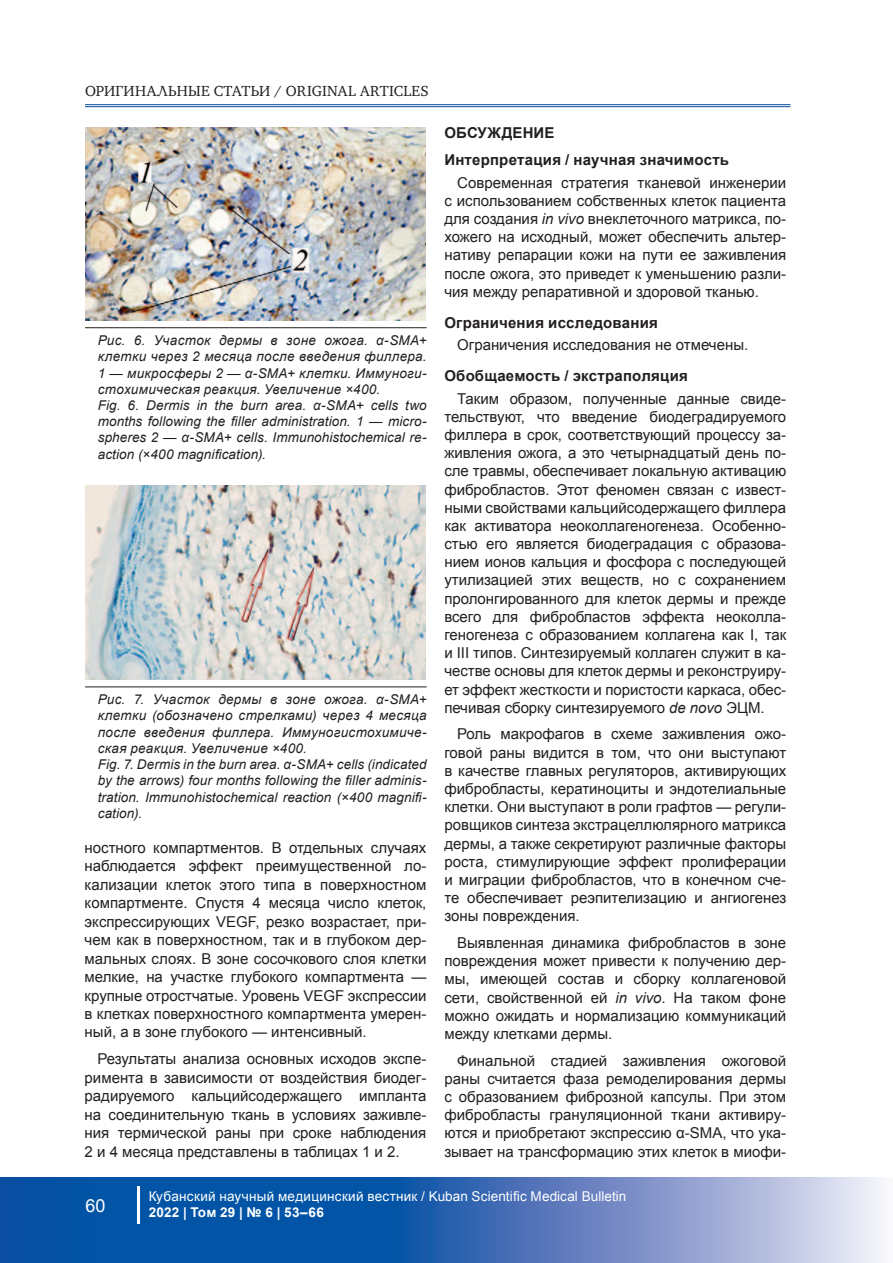
<style>
.page{position:relative;width:893px;height:1263px;background:#fff}
.page>*{position:absolute;margin:0;border:0;box-sizing:border-box;transform-origin:0 0}
.t1{font:18px "Arial";color:#fff}
.t2{font:15px/18.1px "Arial";color:#231f20;text-align:justify}
.t3{font:700 15px/26.7px "Arial";letter-spacing:.015em;color:#231f20}
.t4{font:15px "Khartiya";letter-spacing:.02em;color:#231f20}
.t5{font:italic 13.5px/16.2px "Arial";letter-spacing:.015em;color:#231f20}
.t6{font:13.5px "Arial";letter-spacing:.02em;color:#fff}
.t7{font:700 13.5px "Arial";letter-spacing:.015em;color:#fff}
.s1{font-style:italic}
</style>
<div class="page">
<hr style="left:85px;top:104px;width:705px;height:1px;background:#0d4da1">
<hr style="left:85px;top:106px;width:705px;height:1px;background:#0d4da1">
<svg style="left:0;top:1178px;width:883px;height:85px;background:#4779ba"></svg>
<hr style="left:137px;top:1186px;width:2px;height:37px;background:#fff">
<hr style="left:85px;top:327px;width:342px;height:1px;background:#231f20">
<hr style="left:85px;top:686px;width:342px;height:1px;background:#231f20">
<img style="left:86px;top:128px;width:340px;height:192px">
<img style="left:86px;top:486px;width:340px;height:193px">
<p class="t4" style="left:85px;top:83px;width:345px">ОРИГИНАЛЬНЫЕ СТАТЬИ / ORIGINAL ARTICLES</p>
<p class="t5" style="left:98px;top:332px;width:330px">Рис. 6. Участок дермы в зоне ожога. α-SMA+ клетки через 2 месяца после введения филлера.<br>1 — микросферы 2 — α-SMA+ клетки. Иммуноги&shy;стохимическая реакция. Увеличение ×400.<br>Fig. 6. Dermis in the burn area. α- SMA+ cells two months following the filler administration. 1 — micro&shy;spheres 2 — α-SMA+ cells. Immunohistochemical re&shy;action (×400 magnification).</p>
<p class="t5" style="left:98px;top:691px;width:330px">Рис. 7. Участок дермы в зоне ожога. α-SMA+ клетки (обозначено стрелками) через 4 месяца после введения филлера. Иммуногистохимиче&shy;ская реакция. Увеличение ×400.<br>Fig. 7. Dermis in the burn area. α-SMA + cells (indicated by the arrows) four months following the filler adminis&shy;tration. Immunohistochemical reaction (×400 magnifi&shy;cation).</p>
<p class="t2" style="left:85px;top:838px;width:343px">ностного компартментов. В отдельных случаях наблюдается эффект преимущественной ло&shy;кализации клеток этого типа в поверхностном компартменте. Спустя 4 месяца число клеток, экспрессирующих VEGF, резко возрастает, при&shy;чем как в поверхностном, так и в глубоком дер&shy;мальных слоях. В зоне сосочкового слоя клетки мелкие, на участке глубокого компартмента — крупные отростчатые. Уровень VEGF экспрессии в клетках поверхностного компартмента умерен&shy;ный, а в зоне глубокого — интенсивный.</p>
<p class="t2" style="left:85px;top:1050px;width:343px;text-indent:13px">Результаты анализа основных исходов экспе&shy;римента в зависимости от воздействия биодег&shy;радируемого кальцийсодержащего импланта на соединительную ткань в условиях заживле&shy;ния термической раны при сроке наблюдения 2 и 4 месяца представлены в таблицах 1 и 2.</p>
<p class="t3" style="left:444px;top:120px;width:286px">ОБСУЖДЕНИЕ<br>Интерпретация / научная значимость</p>
<p class="t2" style="left:444px;top:173px;width:343px;text-indent:13px">Современная стратегия тканевой инженерии с использованием собственных клеток пациента для создания <span class="s1">in vivo</span> внеклеточного матрикса, по&shy;хожего на исходный, может обеспечить альтер&shy;нативу репарации кожи на пути ее заживления после ожога, это приведет к уменьшению разли&shy;чия между репаративной и здоровой тканью.</p>
<p class="t3" style="left:444px;top:309px;width:215px">Ограничения исследования</p>
<p class="t2" style="left:457px;top:336px;width:293px">Ограничения исследования не отмечены.</p>
<p class="t3" style="left:444px;top:363px;width:245px">Обобщаемость / экстраполяция</p>
<p class="t2" style="left:444px;top:389px;width:343px;text-indent:13px">Таким образом, полученные данные свиде&shy;тельствуют, что введение биодеградируемого филлера в срок, соответствующий процессу за&shy;живления ожога, а это четырнадцатый день по&shy;сле травмы, обеспечивает локальную активацию фибробластов. Этот феномен связан с извест&shy;ными свойствами кальцийсодержащего филлера как активатора неоколлагеногенеза. Особенно&shy;стью его является биодеградация с образова&shy;нием ионов кальция и фосфора с последующей утилизацией этих веществ, но с сохранением пролонгированного для клеток дермы и прежде всего для фибробластов эффекта неоколла&shy;геногенеза с образованием коллагена как I, так и III типов. Синтезируемый коллаген служит в ка&shy;честве основы для клеток дермы и реконструиру&shy;ет эффект жесткости и пористости каркаса, обес&shy;печивая сборку синтезируемого <span class="s1">de novo</span> ЭЦМ.</p>
<p class="t2" style="left:444px;top:725px;width:343px;text-indent:13px">Роль макрофагов в схеме заживления ожо&shy;говой раны видится в том, что они выступают в качестве главных регуляторов, активирующих фибробласты, кератиноциты и эндотелиальные клетки. Они выступают в роли графтов — регули&shy;ровщиков синтеза экстрацеллюлярного матрикса дермы, а также секретируют различные факторы роста, стимулирующие эффект пролиферации и миграции фибробластов, что в конечном сче&shy;те обеспечивает реэпителизацию и ангиогенез зоны повреждения.</p>
<p class="t2" style="left:444px;top:934px;width:343px;text-indent:13px">Выявленная динамика фибробластов в зоне повреждения может привести к получению дер&shy;мы, имеющей состав и сборку коллагеновой сети, свойственной ей <span class="s1">in vivo</span>. На таком фоне можно ожидать и нормализацию коммуникаций между клетками дермы.</p>
<p class="t2" style="left:444px;top:1051px;width:343px;text-indent:13px">Финальной стадией заживления ожоговой раны считается фаза ремоделирования дермы с образованием фиброзной капсулы. При этом фибробласты грануляционной ткани активиру&shy;ются и приобретают экспрессию α-SMA, что ука&shy;зывает на трансформацию этих клеток в миофи-</p>
<p class="t1" style="left:85px;top:1195px;width:22px">60</p>
<p class="t6" style="left:149px;top:1188px;width:479px">Кубанский научный медицинский вестник / Kuban Scientific Medical Bulletin</p>
<p class="t7" style="left:149px;top:1204px;width:177px">2022 | Toм 29 | № 6 | 53–66</p>
</div>
